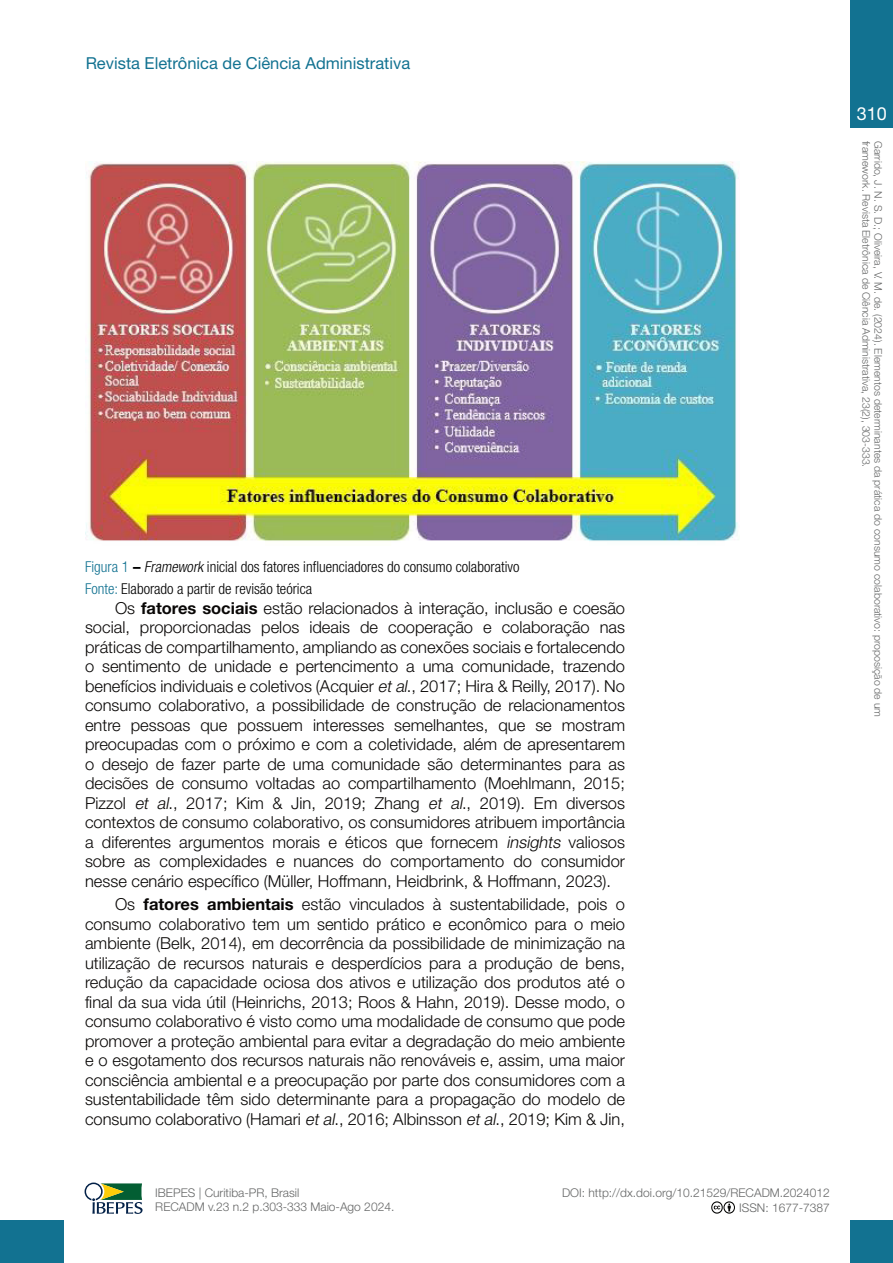
<style>
.page{position:relative;width:893px;height:1263px;background:#fff}
.page>*{position:absolute;margin:0;border:0;box-sizing:border-box;transform-origin:0 0}
.t1{font:18px "Helvetica Neue";color:#fff}
.Corpo_texto{font:300 16.5px/19.5px "Helvetica Neue";color:#090706;text-align:justify}
.t2{font:16.5px "Helvetica Neue";color:#127291}
.Figura_e_fonte{font:300 condensed 15px "Helvetica Neue";color:#000}
.t3{font:300 12px/14.4px "Helvetica Neue";color:#656666;text-align:right}
.t4{font:300 10.5px "Helvetica Neue";color:#656666}
.s1{color:#127291}
.s2{font-weight:700;font-stretch:normal}
.s3{font-style:italic}
.s4{font-weight:700}
</style>
<div class="page">
<div style="left:850px;top:0;width:43px;height:128px;background:#127291"></div>
<div style="left:0;top:1220px;width:64px;height:43px;background:#127291"></div>
<div style="left:850px;top:1220px;width:43px;height:43px;background:#127291"></div>
<svg style="left:85px;top:1182px;width:58px;height:32px"></svg>
<svg style="left:711px;top:1201px;width:24px;height:12px"></svg>
<img style="left:85px;top:162px;width:654px;height:379px">
<p class="t2" style="left:86px;top:54px;width:326px">Revista Eletrônica de Ciência Administrativa</p>
<p class="Figura_e_fonte" style="left:85px;top:558px;width:436px"><span class="s1">Figura 1</span> <span class="s2">–</span> <span class="s3">Framework</span> inicial dos fatores influenciadores do consumo colaborativo</p>
<p class="Figura_e_fonte" style="left:85px;top:580px;width:229px"><span class="s1">Fonte:</span> Elaborado a partir de revisão teórica</p>
<p class="Corpo_texto" style="left:85px;top:597px;width:542px;text-indent:30px">Os <span class="s4">fatores sociais</span> estão relacionados à interação, inclusão e coesão social, proporcionadas pelos ideais de cooperação e colaboração nas práticas de compartilhamento, ampliando as conexões sociais e fortalecendo o sentimento de unidade e pertencimento a uma comunidade, trazendo benefícios individuais e coletivos (Acquier <span class="s3">etal</span>., 2017; Hira &amp; Reilly, 2017). No consumo colaborativo, a possibilidade de construção de relacionamentos entre pessoas que possuem interesses semelhantes, que se mostram preocupadas com o próximo e com a coletividade, além de apresentarem o desejo de fazer parte de uma comunidade são determinantes para as decisões de consumo voltadas ao compartilhamento (Moehlmann, 2015; Pizzol <span class="s3">et al</span>., 2017; Kim &amp; Jin, 2019; Zhang <span class="s3">et al</span>., 2019). Em diversos contextos de consumo colaborativo, os consumidores atribuem importância a diferentes argumentos morais e éticos que fornecem <span class="s3">insights</span> valiosos sobre as complexidades e nuances do comportamento do consumidor nesse cenário específico (Müller, Hoffmann, Heidbrink, &amp; Hoffmann, 2023).</p>
<p class="Corpo_texto" style="left:85px;top:894px;width:542px;text-indent:30px">Os <span class="s4">fatores ambientais</span> estão vinculados à sustentabilidade, pois o consumo colaborativo tem um sentido prático e econômico para o meio ambiente (Belk, 2014), em decorrência da possibilidade de minimização na utilização de recursos naturais e desperdícios para a produção de bens, redução da capacidade ociosa dos ativos e utilização dos produtos até o final da sua vida útil (Heinrichs, 2013; Roos &amp; Hahn, 2019). Desse modo, o consumo colaborativo é visto como uma modalidade de consumo que pode promover a proteção ambiental para evitar a degradação do meio ambiente e o esgotamento dos recursos naturais não renováveis e, assim, uma maior consciência ambiental e a preocupação por parte dos consumidores com a sustentabilidade têm sido determinante para a propagação do modelo de consumo colaborativo (Hamari <span class="s3">etal</span>., 2016; Albinsson <span class="s3">etal</span>., 2019; Kim &amp; Jin,</p>
<p class="t3" style="left:155px;top:1185px;width:241px;text-align:left">IBEPES | Curitiba-PR, Brasil<br>RECADM v.23 n.2 p.303-333 Maio-Ago 2024.</p>
<p class="t3" style="left:562px;top:1186px;width:269px">DOI: http://dx.doi.org/10.21529/RECADM.2024012<br>ISSN: 1677-7387</p>
<p class="t1" style="left:857px;top:103px;width:32px">310</p>
<p class="t4" style="left:873px;top:141px;width:328px;rotate:90deg">framework. Revista Eletrônica de Ciência Administrativa, 23(2), 303-333.</p>
<p class="t4" style="left:885px;top:141px;width:578px;rotate:90deg">Garrido, J. N. S. D.; Oliveira, V. M. de. (2024). Elementos determinantes da prática do consumo colaborativo: proposição de um</p>
</div>
